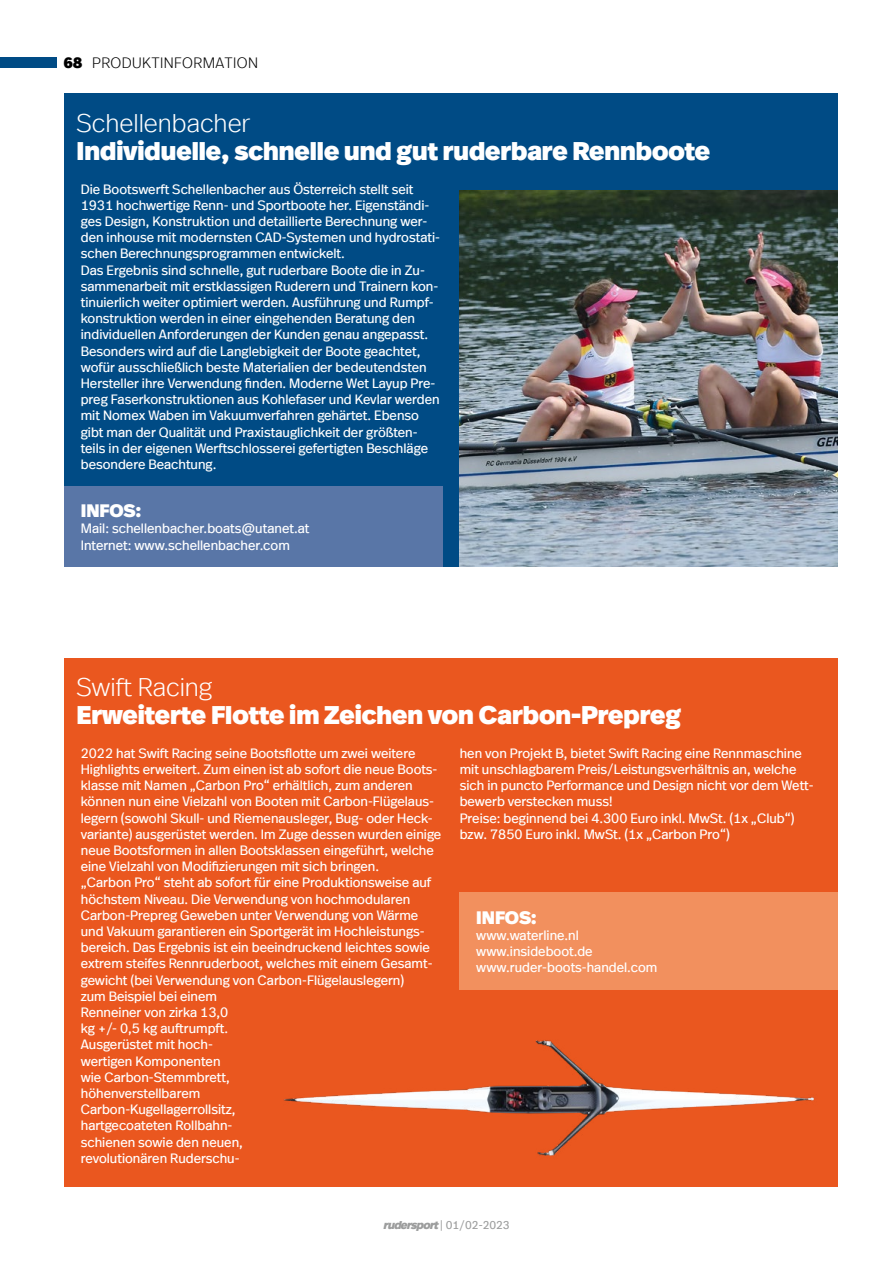
<style>
.page{position:relative;width:893px;height:1263px;background:#fff}
.page>*{position:absolute;margin:0;border:0;box-sizing:border-box;transform-origin:0 0}
.t1{font:900 25.5px "Real Head Offc Pro";color:#fff}
.t2{font:300 25.5px "Real Head Offc Pro";color:#fff}
.t3{font:900 18px "Real Head Offc Pro";letter-spacing:-.005em;color:#fff}
.t4{font:300 15px "Real Head Offc Pro";letter-spacing:.025em;color:#000}
.t5{font:13.5px/16.2px "Real Head Offc Pro";color:#fff}
.t6{font:11.25px "Real Head Offc Pro";color:#9c9d9d}
.s1{font-weight:900}
.s2{font-weight:900;font-style:italic}
</style>
<div class="page">
<div style="left:0;top:58px;width:56px;height:10px;background:#004b85"></div>
<div style="left:64px;top:94px;width:774px;height:473px;background:#004b85"></div>
<img style="left:459px;top:190px;width:379px;height:377px">
<div style="left:64px;top:486px;width:378px;height:81px;background:#5976a7"></div>
<div style="left:64px;top:658px;width:774px;height:528px;background:#ea571f"></div>
<img style="left:283px;top:1040px;width:531px;height:116px">
<div style="left:459px;top:892px;width:379px;height:97px;background:#f2905e"></div>
<p class="t4" style="left:64px;top:51px;width:196px"><span class="s1">68</span> PRODUKTINFORMATION</p>
<h1 class="t2" style="left:77px;top:103px;width:175px">Schellenbacher</h1>
<h1 class="t1" style="left:77px;top:129px;width:635px">Individuelle, schnelle und gut ruderbare Rennboote</h1>
<p class="t5" style="left:81px;top:180px;width:361px">Die Bootswerft Schellenbacher aus Österreich stellt seit 1931 hochwertige Renn- und Sportboote her. Eigenständi&shy;ges Design, Konstruktion und detaillierte Berechnung wer&shy;den inhouse mit modernsten CAD-Systemen und hydrostati&shy;schen Berechnungsprogrammen entwickelt.<br>Das Ergebnis sind schnelle, gut ruderbare Boote die in Zu&shy;sammenarbeit mit erstklassigen Ruderern und Trainern kon&shy;tinuierlich weiter optimiert werden. Ausführung und Rumpf&shy;konstruktion werden in einer eingehenden Beratung den individuellen Anforderungen der Kunden genau angepasst.<br>Besonders wird auf die Langlebigkeit der Boote geachtet, wofür ausschließlich beste Materialien der bedeutendsten Hersteller ihre Verwendung finden. Moderne Wet Layup Pre&shy;preg Faserkonstruktionen aus Kohlefaser und Kevlar werden mit Nomex Waben im Vakuumverfahren gehärtet. Ebenso gibt man der Qualität und Praxistauglichkeit der größten&shy;teils in der eigenen Werftschlosserei gefertigten Beschläge besondere Beachtung.</p>
<h2 class="t3" style="left:81px;top:495px;width:62px">INFOS:</h2>
<p class="t5" style="left:81px;top:520px;width:230px">Mail: schellenbacher.boats@utanet.at<br>Internet: www.schellenbacher.com</p>
<h1 class="t2" style="left:77px;top:667px;width:138px">Swift Racing</h1>
<h1 class="t1" style="left:77px;top:693px;width:606px">Erweiterte Flotte im Zeichen von Carbon-Prepreg</h1>
<p class="t5" style="left:81px;top:744px;width:362px">2022 hat Swift Racing seine Bootsflotte um zwei weitere Highlights erweitert. Zum einen ist ab sofort die neue Boots&shy;klasse mit Namen „Carbon Pro“ erhältlich, zum anderen können nun eine Vielzahl von Booten mit Carbon-Flügelaus&shy;legern (sowohl Skull- und Riemenausleger, Bug- oder Heck&shy;variante) ausgerüstet werden. Im Zuge dessen wurden einige neue Bootsformen in allen Bootsklassen eingeführt, welche eine Vielzahl von Modifizierungen mit sich bringen.<br>„Carbon Pro“ steht ab sofort für eine Produktionsweise auf höchstem Niveau. Die Verwendung von hochmodularen Carbon-Prepreg Geweben unter Verwendung von Wärme und Vakuum garantieren ein Sportgerät im Hochleistungs&shy;bereich. Das Ergebnis ist ein beeindruckend leichtes sowie extrem steifes Rennruderboot, welches mit einem Gesamt&shy;gewicht (bei Verwendung von Carbon-Flügelauslegern)<br>zum Beispiel bei einem<br>Renneiner von zirka 13,0<br>kg +/- 0,5 kg auftrumpft.<br>Ausgerüstet mit hoch-<br>wertigen Komponenten<br>wie Carbon-Stemmbrett,<br>höhenverstellbarem<br>Carbon-Kugellagerrollsitz,<br>hartgecoateten Rollbahn-<br>schienen sowie den neuen,<br>revolutionären Ruderschu-</p>
<p class="t5" style="left:460px;top:744px;width:355px">hen von Projekt B, bietet Swift Racing eine Rennmaschine mit unschlagbarem Preis/Leistungsverhältnis an, welche sich in puncto Performance und Design nicht vor dem Wett&shy;bewerb verstecken muss!<br>Preise: beginnend bei 4.300 Euro inkl. MwSt. (1x „Club“) bzw. 7850 Euro inkl. MwSt. (1x „Carbon Pro“)</p>
<h2 class="t3" style="left:476px;top:901px;width:62px">INFOS:</h2>
<p class="t5" style="left:476px;top:926px;width:183px">www.waterline.nl www.insideboot.de www.ruder-boots-handel.com</p>
<p class="t6" style="left:383px;top:1216px;width:128px"><span class="s2">rudersport</span>| 0 1/02-202 3</p>
</div>
